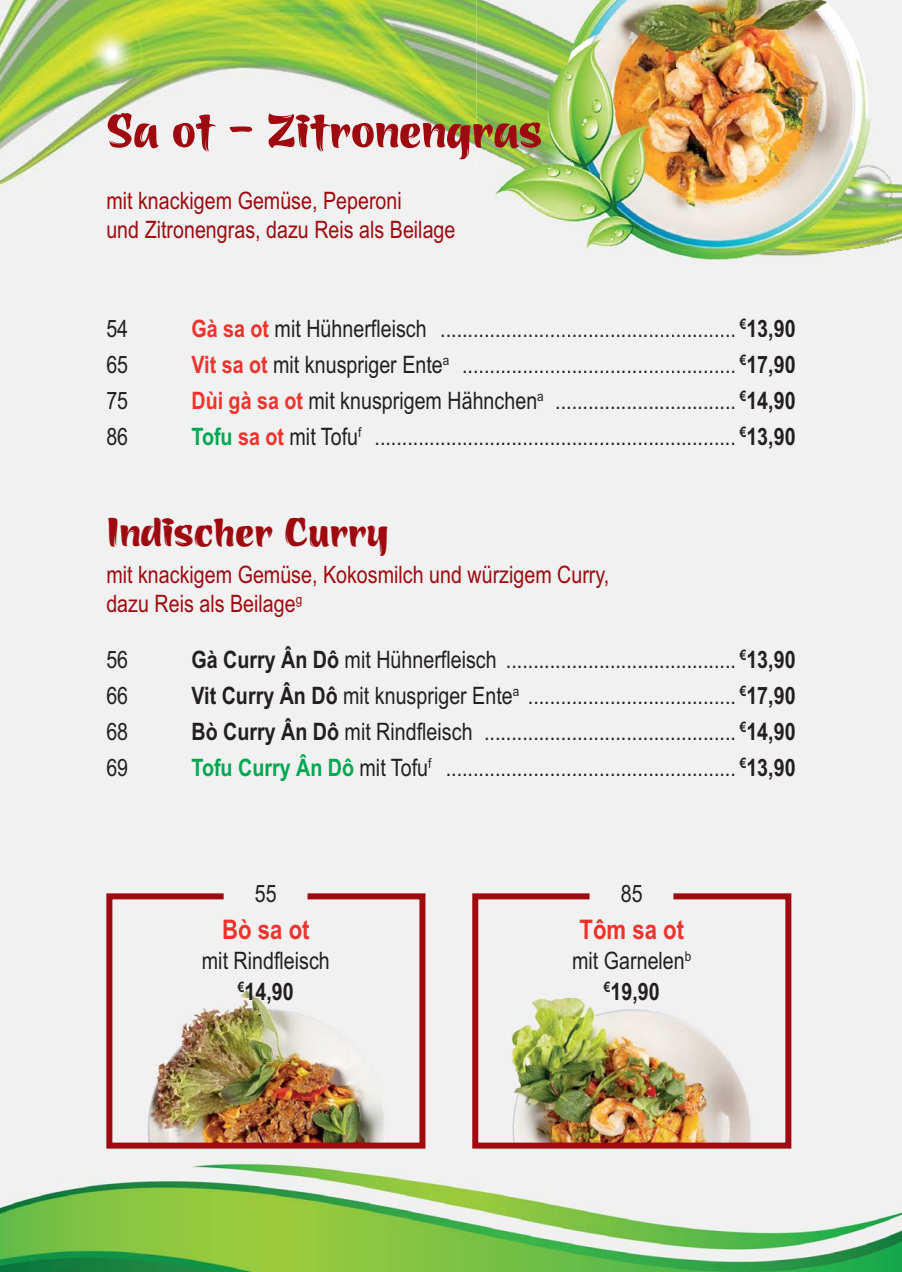
<style>
.page{position:relative;width:902px;height:1272px;background:#fff}
.page>*{position:absolute;margin:0;border:0;box-sizing:border-box;transform-origin:0 0}
.t1{font:52.5px "Azuki";color:#9e0a0f}
.t2{font:45px "Azuki";color:#9e0a0f}
.t3{font:700 27px "Arial Narrow";color:#ee332d}
.t4{font:24px/28.8px "Arial Narrow";color:#9e0a0f}
.t5{font:24px/31px "Arial Narrow";color:#231f20;text-align:center}
.t6{font:22.8px "Arial Narrow";color:#231f20;scale:1.05 1}
.s1{font-weight:700;font-size:24px;color:#ee332d}
.s2{font-size:24px}
.s3{font-weight:700;font-size:24px}
.s4{font-weight:700;font-size:24px;color:#00a650}
.s5{font-weight:700}
</style>
<div class="page">
<div style="left:0;top:0;width:901px;height:998px;background:#f1f1f2"></div>
<img style="left:0;top:0;width:604px;height:297px">
<img style="left:0;top:1135px;width:901px;height:136px">
<div style="left:476px;top:297px;width:425px;height:86px;background:#f1f1f2"></div>
<img style="left:561px;top:0;width:306px;height:259px">
<div style="left:475px;top:318px;width:271px;height:18px;background:#f1f1f2"></div>
<img style="left:747px;top:319px;width:7px;height:17px">
<img style="left:758px;top:319px;width:9px;height:18px">
<svg style="left:769px;top:333px;width:3px;height:7px"></svg>
<img style="left:774px;top:319px;width:9px;height:18px">
<img style="left:785px;top:319px;width:9px;height:18px">
<div style="left:475px;top:354px;width:271px;height:18px;background:#f1f1f2"></div>
<img style="left:747px;top:355px;width:7px;height:17px">
<img style="left:758px;top:355px;width:9px;height:17px">
<svg style="left:769px;top:369px;width:3px;height:7px"></svg>
<img style="left:774px;top:355px;width:9px;height:18px">
<img style="left:785px;top:355px;width:9px;height:18px">
<img style="left:103px;top:890px;width:325px;height:261px">
<img style="left:469px;top:890px;width:325px;height:261px">
<h1 class="t1" style="left:106px;top:114px;width:437px">Sa ot - Zitronengras</h1>
<p class="t4" style="left:106px;top:188px;width:350px">mit knackigem Gemüse, Peperoni<br>und Zitronengras, dazu Reis als Beilage</p>
<p class="t5" style="left:106px;top:315px;width:23px">54</p>
<p class="t6" style="left:191px;top:320px;width:577px"><span class="s1">Gà sa ot</span> <span class="s2">mit Hühnerfleisch</span> ...................................................... <sup>€</sup><span class="s3">13,90</span></p>
<p class="t5" style="left:106px;top:351px;width:23px">65</p>
<p class="t6" style="left:191px;top:356px;width:577px"><span class="s1">Vit sa ot</span> <span class="s2">mit knuspriger Ente</span><sup>a</sup> .................................................. <sup>€</sup><span class="s3">17,90</span></p>
<p class="t5" style="left:106px;top:387px;width:23px">75</p>
<p class="t6" style="left:191px;top:392px;width:577px"><span class="s1">Dùi gà sa ot</span> <span class="s2">mit knusprigem Hähnchen</span><sup>a</sup> ................................. <sup>€</sup><span class="s3">14,90</span></p>
<p class="t5" style="left:106px;top:423px;width:23px">86</p>
<p class="t6" style="left:191px;top:428px;width:577px"><span class="s4">Tofu</span> <span class="s1">sa ot</span> <span class="s2">mit Tofu</span><sup>f</sup> .................................................................. <sup>€</sup><span class="s3">13,90</span></p>
<h2 class="t2" style="left:106px;top:517px;width:284px">Indischer Curry</h2>
<p class="t4" style="left:106px;top:562px;width:504px">mit knackigem Gemüse, Kokosmilch und würzigem Curry, dazu Reis als Beilage<sup>g</sup></p>
<p class="t5" style="left:106px;top:646px;width:23px">56</p>
<p class="t6" style="left:191px;top:651px;width:577px"><span class="s3">Gà Curry Ân Dô</span> <span class="s2">mit Hühnerfleisch</span> .......................................... <sup>€</sup><span class="s3">13,90</span></p>
<p class="t5" style="left:106px;top:682px;width:23px">66</p>
<p class="t6" style="left:191px;top:687px;width:577px"><span class="s3">Vit Curry Ân Dô</span> <span class="s2">mit knuspriger Ente</span><sup>a</sup> ...................................... <sup>€</sup><span class="s3">17,90</span></p>
<p class="t5" style="left:106px;top:718px;width:23px">68</p>
<p class="t6" style="left:191px;top:723px;width:577px"><span class="s3">Bò Curry Ân Dô</span> <span class="s2">mit Rindfleisch</span> .............................................. <sup>€</sup><span class="s3">14,90</span></p>
<p class="t5" style="left:106px;top:754px;width:23px">69</p>
<p class="t6" style="left:191px;top:759px;width:577px"><span class="s4">Tofu Curry Ân Dô</span> <span class="s2">mit Tofu</span><sup>f</sup> ..................................................... <sup>€</sup><span class="s3">13,90</span></p>
<p class="t5" style="left:255px;top:880px;width:23px">55</p>
<p class="t3" style="left:222px;top:919px;width:89px">Bò sa ot</p>
<p class="t5" style="left:202px;top:947px;width:129px">mit Rindfleisch <sup>€</sup><span class="s5">14,90</span></p>
<p class="t5" style="left:620px;top:880px;width:23px">85</p>
<p class="t3" style="left:579px;top:919px;width:106px">Tôm sa ot</p>
<p class="t5" style="left:572px;top:947px;width:121px">mit Garnelen<sup>b </sup><sup>€</sup><span class="s5">19,90</span></p>
</div>
